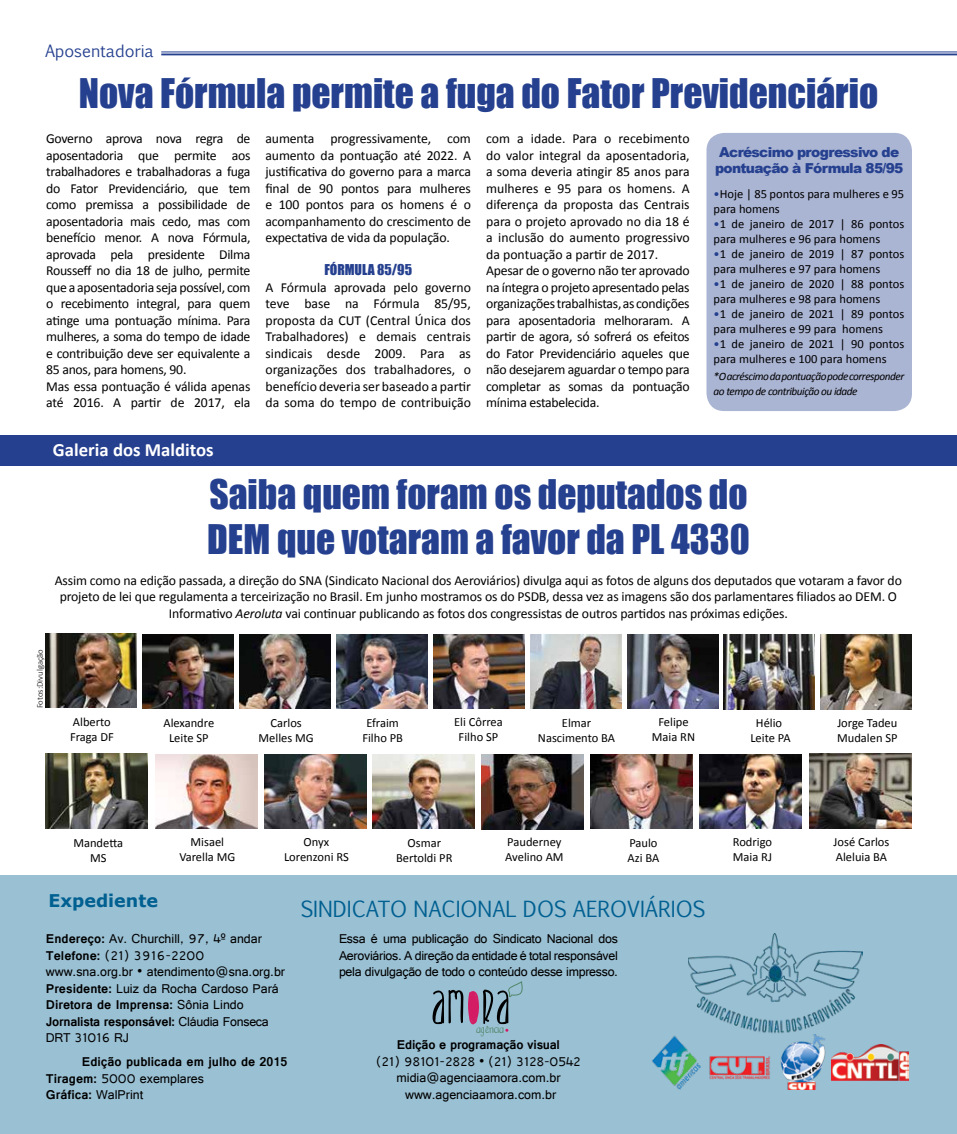
<style>
.page{position:relative;width:957px;height:1134px;background:#fff}
.page>*{position:absolute;margin:0;border:0;box-sizing:border-box;transform-origin:0 0}
.t1{font:37.5px/45px "Impact";color:#25408f}
.t2{font:21.25px "Euphemia CAS";color:#006091}
.t3{font:700 18.75px "Calibri";color:#fff}
.t4{font:700 17.5px "Verdana";color:#006091}
.t5{font:16.25px "Euphemia CAS";color:#25408f}
.t6{font:14.25px "Austie Bost Hookedona Feeling";color:#518669}
.t7{font:13.75px/16.5px "Calibri";letter-spacing:-.02em;color:#000}
.t8{font:13.75px/16.5px "Raavi";color:#000}
.t9{font:700 13.75px/16.5px "Raavi";color:#000}
.t10{font:900 13.75px/16.5px "Arial";letter-spacing:-.05em;color:#25408f}
.t11{font:700 13.75px "Raavi";letter-spacing:-.02em;color:#000}
.t12{font:13.75px "Impact";color:#25408f}
.t13{font:12.5px/15px "Calibri";color:#000}
.t14{font:italic 11.25px/15px "Calibri";letter-spacing:-.04em;color:#000}
.t15{font:300 8.75px "Calibri";color:#000}
.s1{color:#25408f}
.s2{font-style:italic}
.s3{font-weight:700}
.s4{font-weight:400}
</style>
<div class="page">
<div style="left:706px;top:133px;width:206px;height:278px;background:#aab4d3;border-radius:18px"></div>
<div style="left:0;top:875px;width:957px;height:259px;background:#9ac0d3"></div>
<img style="left:688px;top:933px;width:174px;height:101px">
<img style="left:652px;top:1036px;width:49px;height:54px">
<img style="left:780px;top:1034px;width:46px;height:56px">
<img style="left:831px;top:1045px;width:77px;height:35px">
<img style="left:709px;top:1056px;width:61px;height:24px">
<svg style="left:432px;top:981px;width:91px;height:51px"></svg>
<div style="left:469px;top:992px;width:8px;height:30px;background:#d41c64;border-radius:50%"></div>
<div style="left:0;top:435px;width:957px;height:31px;background:#25408f"></div>
<img style="left:46px;top:634px;width:91px;height:73px">
<img style="left:434px;top:634px;width:90px;height:75px">
<img style="left:481px;top:755px;width:103px;height:74px">
<img style="left:240px;top:634px;width:90px;height:74px">
<img style="left:265px;top:754px;width:102px;height:75px">
<img style="left:627px;top:634px;width:91px;height:75px">
<img style="left:699px;top:754px;width:103px;height:75px">
<img style="left:143px;top:634px;width:91px;height:75px">
<img style="left:156px;top:754px;width:102px;height:75px">
<img style="left:530px;top:634px;width:91px;height:74px">
<img style="left:590px;top:754px;width:103px;height:75px">
<img style="left:337px;top:634px;width:90px;height:74px">
<img style="left:372px;top:755px;width:103px;height:73px">
<img style="left:723px;top:635px;width:91px;height:74px">
<img style="left:820px;top:635px;width:91px;height:74px">
<img style="left:810px;top:754px;width:102px;height:74px">
<img style="left:45px;top:754px;width:103px;height:74px">
<hr style="left:161px;top:52px;width:796px;height:1px;background:#25408f">
<hr style="left:161px;top:54px;width:796px;height:1px;background:#25408f">
<p class="t5" style="left:45px;top:40px;width:110px">Aposentadoria</p>
<h1 class="t1" style="left:79px;top:70px;width:801px">Nova Fórmula permite a fuga do Fator Previdenciário</h1>
<p class="t7" style="left:46px;top:130px;width:206px">Governo aprova nova regra de aposentadoria que permite aos trabalhadores e trabalhadoras a fuga do Fator Previdenciário, que tem como premissa a possibilidade de aposentadoria mais cedo, mas com benefício menor. A nova Fórmula, aprovada pela presidente Dilma Rousseff no dia 18 de julho, permite que a aposentadoria seja possível, com o recebimento integral, para quem atinge uma pontuação mínima. Para mulheres, a soma do tempo de idade e contribuição deve ser equivalente a 85 anos, para homens, 90.<br>Mas essa pontuação é válida apenas até 2016. A partir de 2017, ela</p>
<p class="t7" style="left:265px;top:130px;width:207px;text-align:justify">aumenta progressivamente, com aumento da pontuação até 2022. A justificativa do governo para a marca final de 90 pontos para mulheres e 100 pontos para os homens é o acompanhamento do crescimento de expectativa de vida da população.</p>
<p class="t12" style="left:324px;top:259px;width:89px">FÓRMULA 85/95</p>
<p class="t7" style="left:265px;top:278px;width:207px;text-align:justify">A Fórmula aprovada pelo governo teve base na Fórmula 85/95, proposta da CUT (Central Única dos Trabalhadores) e demais centrais sindicais desde 2009. Para as organizações dos trabalhadores, o benefício deveria ser baseado a partir da soma do tempo de contribuição</p>
<h3 class="t3" style="left:53px;top:437px;width:162px">Galeria dos Malditos</h3>
<p class="t7" style="left:486px;top:130px;width:205px">com a idade. Para o recebimento do valor integral da aposentadoria, a soma deveria atingir 85 anos para mulheres e 95 para os homens. A diferença da proposta das Centrais para o projeto aprovado no dia 18 é a inclusão do aumento progressivo da pontuação a partir de 2017.<br>Apesar de o governo não ter aprovado na íntegra o projeto apresentado pelas organizações trabalhistas, as condições para aposentadoria melhoraram. A partir de agora, só sofrerá os efeitos do Fator Previdenciário aqueles que não desejarem aguardar o tempo para completar as somas da pontuação mínima estabelecida.</p>
<p class="t10" style="left:715px;top:143px;width:190px">Acréscimo progressivo de pontuação à Fórmula 85/95</p>
<p class="t13" style="left:713px;top:186px;width:192px"><span class="s1">•</span>Hoje | 85 pontos para mulheres e 95 para homens</p>
<p class="t13" style="left:713px;top:216px;width:192px"><span class="s1">•</span>1 de janeiro de 2017 | 86 pontos para mulheres e 96 para homens</p>
<p class="t13" style="left:713px;top:246px;width:192px"><span class="s1">•</span>1 de janeiro de 2019 | 87 pontos para mulheres e 97 para homens</p>
<p class="t13" style="left:713px;top:276px;width:192px"><span class="s1">•</span>1 de janeiro de 2020 | 88 pontos para mulheres e 98 para homens</p>
<p class="t13" style="left:713px;top:306px;width:192px"><span class="s1">•</span>1 de janeiro de 2021 | 89 pontos para mulheres e 99 para homens</p>
<p class="t13" style="left:713px;top:336px;width:192px"><span class="s1">•</span>1 de janeiro de 2021 | 90 pontos para mulheres e 100 para homens</p>
<p class="t14" style="left:713px;top:368px;width:192px">*O acréscimo da pontuação pode corresponder ao tempo de contribuição ou idade</p>
<h1 class="t1" style="left:207px;top:471px;width:544px">Saiba quem foram os deputados do<br>DEM que votaram a favor da PL 4330</h1>
<p class="t7" style="left:55px;top:571px;width:848px;text-align:center">Assim como na edição passada, a direção do SNA (Sindicato Nacional dos Aeroviários) divulga aqui as fotos de alguns dos deputados que votaram a favor do projeto de lei que regulamenta a terceirização no Brasil. Em junho mostramos os do PSDB, dessa vez as imagens são dos parlamentares filiados ao DEM. O<br>Informativo <span class="s2">Aeroluta</span> vai continuar publicando as fotos dos congressistas de outros partidos nas próximas edições.</p>
<p class="t15" style="left:34px;top:708px;width:61px;rotate:-90deg">Fotos:Divulgação</p>
<p class="t13" style="left:70px;top:714px;width:45px">Alberto<br>Fraga DF</p>
<p class="t13" style="left:454px;top:714px;width:50px;text-align:center">Eli Côrrea<br>Filho SP</p>
<p class="t13" style="left:362px;top:714px;width:42px;text-align:center">Efraim<br>Filho PB</p>
<p class="t13" style="left:163px;top:715px;width:52px;text-align:center">Alexandre<br>Leite SP</p>
<p class="t13" style="left:258px;top:715px;width:57px;text-align:center">Carlos<br>Melles MG</p>
<p class="t13" style="left:538px;top:714px;width:79px;text-align:center">Elmar<br>Nascimento BA</p>
<p class="t13" style="left:652px;top:714px;width:45px;text-align:center">Felipe<br>Maia RN</p>
<p class="t13" style="left:750px;top:714px;width:42px;text-align:center">Hélio<br>Leite PA</p>
<p class="t13" style="left:837px;top:714px;width:62px">Jorge Tadeu<br>Mudalen SP</p>
<p class="t13" style="left:73px;top:834px;width:51px;text-align:center">Mandetta<br>MS</p>
<p class="t13" style="left:179px;top:834px;width:57px;text-align:center">Misael<br>Varella MG</p>
<p class="t13" style="left:284px;top:834px;width:66px;text-align:center">Onyx<br>Lorenzoni RS</p>
<p class="t13" style="left:396px;top:835px;width:58px;text-align:center">Osmar<br>Bertoldi PR</p>
<p class="t13" style="left:505px;top:834px;width:60px">Pauderney<br>Avelino AM</p>
<p class="t13" style="left:627px;top:835px;width:33px">Paulo<br>Azi BA</p>
<p class="t13" style="left:733px;top:834px;width:41px">Rodrigo<br>Maia RJ</p>
<p class="t13" style="left:833px;top:833px;width:57px">José Carlos<br>Aleluia BA</p>
<p class="t4" style="left:49px;top:890px;width:111px">Expediente</p>
<p class="t8" style="left:46px;top:930px;width:241px"><span class="s3">Endereço:</span> Av. Churchill, 97, 4º andar <span class="s3">Telefone:</span> (21) 3916-2200 www.sna.org.br • atendimento@sna.org.br <span class="s3">Presidente:</span> Luiz da Rocha Cardoso Pará <span class="s3">Diretora de Imprensa:</span> Sônia Lindo <span class="s3">Jornalista responsável:</span> Cláudia Fonseca DRT 31016 RJ</p>
<p class="t9" style="left:46px;top:1053px;width:243px;text-indent:36px">Edição publicada em julho de 2015<br>Tiragem: <span class="s4">5000 exemplares<br></span>Gráfica: <span class="s4">WalPrint</span></p>
<h2 class="t2" style="left:301px;top:894px;width:406px">SINDICATO NACIONAL DOS AEROVIÁRIOS</h2>
<p class="t8" style="left:339px;top:930px;width:280px;text-align:justify">Essa é uma publicação do Sindicato Nacional dos Aeroviários. A direção da entidade é total responsável pela divulgação de todo o conteúdo desse impresso.</p>
<p class="t6" style="left:476px;top:1020px;width:29px">agência</p>
<p class="t11" style="left:397px;top:1037px;width:165px">Edição e programação visual</p>
<p class="t8" style="left:376px;top:1053px;width:206px;text-align:center">(21) 98101-2828 • (21) 3128-0542 midia@agenciaamora.com.br www.agenciaamora.com.br</p>
</div>
